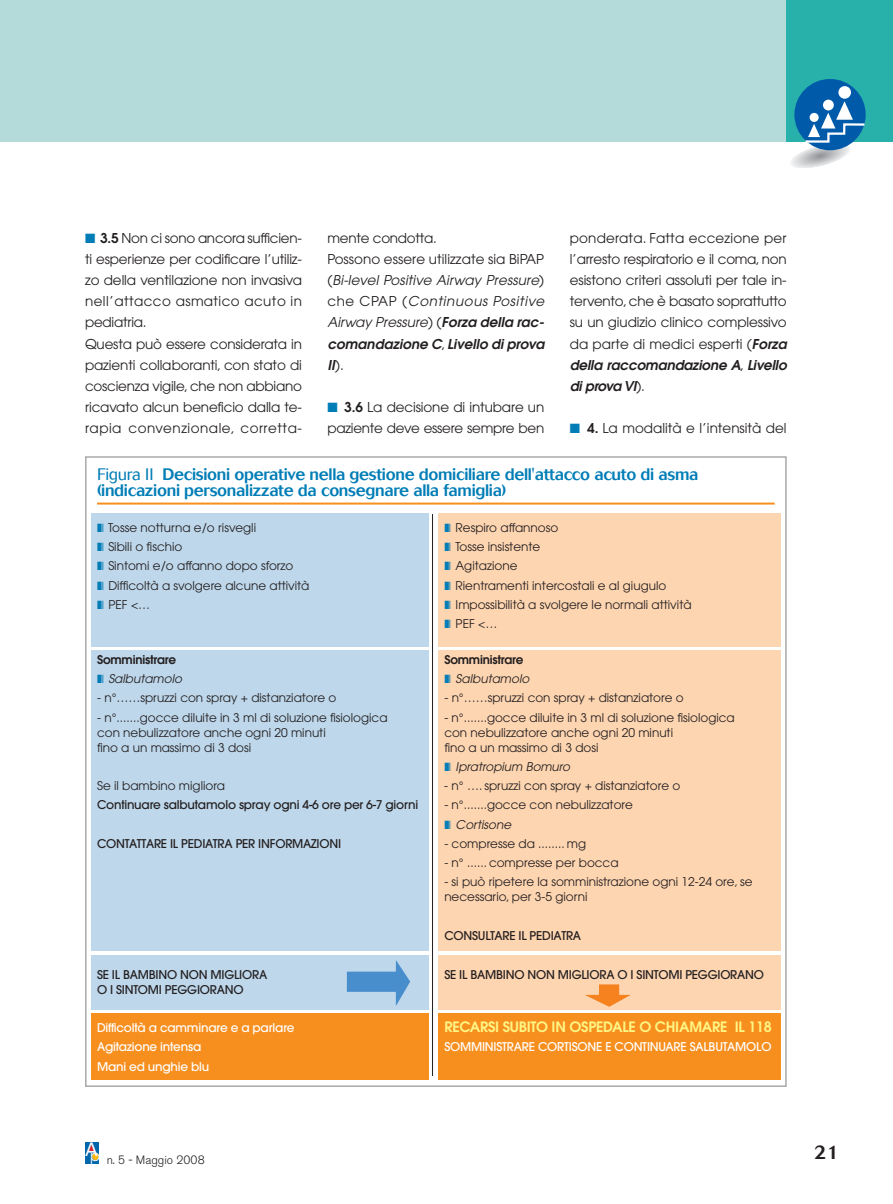
<style>
.page{position:relative;width:893px;height:1204px;background:#fff}
.page>*{position:absolute;margin:0;border:0;box-sizing:border-box;transform-origin:0 0}
.t1{font:19.5px "Frutiger";color:#fff;scale:.9 1}
.t2{font:500 19.5px "Cosmos";color:#231f20}
.t3{font:500 16.5px/16.5px "Cosmos";letter-spacing:-.02em;color:#007db6}
.t4{font:600 14.25px "Avant Garde";letter-spacing:-.015em;color:#fff684}
.t5{font:13.5px/21px "Avant Garde";letter-spacing:-.005em;color:#231f20}
.t6{font:italic 13.5px/21px "Avant Garde";color:#231f20}
.t7{font:12px/19.2px "Avant Garde";color:#231f20}
.t8{font:500 12px "Avant Garde";letter-spacing:-.015em;color:#231f20}
.t9{font:500 12px "Avant Garde";letter-spacing:-.015em;color:#fff}
.t10{font:italic 12px "Avant Garde";color:#231f20}
.t11{font:600 12px "Avant Garde";letter-spacing:-.015em;color:#231f20}
.t12{font:300 12px "Akzidenz Grotesk BE";color:#231f20}
.s1{font-weight:600}
.s2{font-style:normal}
.s3{font-weight:600;font-style:italic}
.s4{font-weight:300}
</style>
<div class="page">
<div style="left:438px;top:1013px;width:343px;height:67px;background:#f78f1e"></div>
<div style="left:91px;top:1013px;width:337px;height:67px;background:#f78f1e"></div>
<div style="left:0;top:0;width:893px;height:142px;background:#b4dbd9"></div>
<div style="left:787px;top:0;width:106px;height:142px;background:#28b0aa"></div>
<div style="left:85px;top:1142px;width:14px;height:21px;background:#0067ab"></div>
<svg style="left:88px;top:1144px;width:7px;height:7px"></svg>
<svg style="left:92px;top:1152px;width:7px;height:7px"></svg>
<div style="left:794px;top:79px;width:72px;height:71px;background:#005aaa;border-radius:50%"></div>
<div style="left:838px;top:86px;width:13px;height:13px;background:#fff;border-radius:50%"></div>
<svg style="left:791px;top:101px;width:75px;height:67px"></svg>
<div style="left:438px;top:513px;width:343px;height:134px;background:#fed5b1"></div>
<div style="left:91px;top:513px;width:337px;height:134px;background:#bed7eb"></div>
<div style="left:438px;top:650px;width:343px;height:300px;background:#fed5b1"></div>
<div style="left:91px;top:650px;width:337px;height:300px;background:#bed7eb"></div>
<div style="left:438px;top:954px;width:343px;height:55px;background:#fed5b1"></div>
<div style="left:91px;top:954px;width:337px;height:55px;background:#bed7eb"></div>
<hr style="left:97px;top:503px;width:678px;height:1px;background:#f78f1e">
<hr style="left:97px;top:504px;width:678px;height:1px;background:#f78f1e">
<hr style="left:432px;top:514px;width:1px;height:561px;background:#231f20">
<svg style="left:585px;top:984px;width:46px;height:22px"></svg>
<svg style="left:347px;top:960px;width:63px;height:45px"></svg>
<p class="t5" style="left:85px;top:229px;width:218px;text-indent:15px"><span class="s1">3.5</span> Non ci sono ancora sufficien&shy;ti esperienze per codificare l’utiliz&shy;zo della ventilazione non invasiva nell’attacco asmatico acuto in pediatria.<br>Questa può essere considerata in pazienti collaboranti, con stato di coscienza vigile,che non abbiano ricavato alcun beneficio dalla te&shy;rapia convenzionale, corretta-</p>
<p class="t6" style="left:327px;top:229px;width:221px"><span class="s2">mente condotta.<br>Possono essere utilizzate sia BiPAP (</span> Bi-level Positive Airway Pressure<span class="s2">) c h e C PA P (</span> Continuous Positive<br>Airway Pressure<span class="s2">) (</span> <span class="s1">Forza della rac&shy;comandazione C</span><span class="s2">,</span> <span class="s1">Livello di prova<br>II</span><span class="s2">) .</span></p>
<p class="t5" style="left:327px;top:397px;width:218px;text-align:right"><span class="s1">3.6</span> La decisione di intubare un paziente deve essere sempre ben</p>
<p class="t5" style="left:570px;top:229px;width:221px">ponderata. Fatta eccezione per l’arresto respiratorio e il coma, non esistono criteri assoluti per tale in&shy;tervento,che è basato soprattutto su un giudizio clinico complessivo da parte di medici esperti (<span class="s3">Forza della raccomandazione A</span>, <span class="s3">Livello di prova VI</span>) .</p>
<p class="t5" style="left:587px;top:418px;width:201px"><span class="s1">4.</span> La modalità e l’intensità del</p>
<h2 class="t3" style="left:97px;top:467px;width:603px"><span class="s4">Figura II</span> Decisioni operative nella gestione domiciliare dell'attacco acuto di asma (indicazioni personalizzate da consegnare alla famiglia)</h2>
<p class="t7" style="left:108px;top:519px;width:150px">Tosse notturna e/o risvegli</p>
<p class="t7" style="left:456px;top:519px;width:104px">Respiro affannoso</p>
<p class="t7" style="left:108px;top:538px;width:76px">Sibili o fischio</p>
<p class="t7" style="left:455px;top:538px;width:87px">Tosse insistente</p>
<p class="t7" style="left:108px;top:557px;width:187px">Sintomi e/o affanno dopo sforzo</p>
<p class="t7" style="left:455px;top:557px;width:64px">Agitazione</p>
<p class="t7" style="left:108px;top:577px;width:203px">Difficoltà a svolgere alcune attività</p>
<p class="t7" style="left:456px;top:577px;width:212px">Rientramenti intercostali e al giugulo</p>
<p class="t7" style="left:108px;top:596px;width:43px">PEF &lt;…</p>
<p class="t7" style="left:456px;top:596px;width:237px">Impossibilità a svolgere le normali attività<br>PEF &lt;…</p>
<p class="t11" style="left:97px;top:655px;width:81px">Somministrare</p>
<p class="t11" style="left:444px;top:655px;width:81px">Somministrare</p>
<p class="t10" style="left:108px;top:674px;width:77px">Salbutamolo</p>
<p class="t10" style="left:456px;top:674px;width:77px">Salbutamolo</p>
<p class="t7" style="left:97px;top:689px;width:241px">- n°……spruzzi con spray + distanziatore o</p>
<p class="t7" style="left:444px;top:689px;width:241px">- n°……spruzzi con spray + distanziatore o</p>
<p class="t7" style="left:97px;top:708px;width:292px">- n°.......gocce diluite in 3 ml di soluzione fisiologica</p>
<p class="t7" style="left:444px;top:708px;width:292px">- n°.......gocce diluite in 3 ml di soluzione fisiologica</p>
<p class="t7" style="left:97px;top:723px;width:230px">con nebulizzatore anche ogni 20 minuti</p>
<p class="t7" style="left:444px;top:723px;width:230px">con nebulizzatore anche ogni 20 minuti</p>
<p class="t7" style="left:97px;top:738px;width:156px">fino a un massimo di 3 dosi</p>
<p class="t7" style="left:444px;top:738px;width:156px">fino a un massimo di 3 dosi</p>
<p class="t10" style="left:456px;top:762px;width:118px">Ipratropium Bomuro</p>
<p class="t7" style="left:97px;top:777px;width:129px">Se il bambino migliora</p>
<p class="t7" style="left:444px;top:777px;width:238px">- n° …. spruzzi con spray + distanziatore o</p>
<p class="t8" style="left:97px;top:800px;width:323px">Continuare salbutamolo spray ogni 4-6 ore per 6-7 giorni</p>
<p class="t7" style="left:444px;top:796px;width:190px">- n°.......gocce con nebulizzatore</p>
<p class="t10" style="left:456px;top:819px;width:59px">Cortisone</p>
<p class="t8" style="left:97px;top:839px;width:246px">CONTATTARE IL PEDIATRA PER INFORMAZIONI</p>
<p class="t7" style="left:444px;top:835px;width:143px">- compresse da ........ mg</p>
<p class="t7" style="left:444px;top:854px;width:176px">- n° ...... compresse per bocca</p>
<p class="t7" style="left:444px;top:875px;width:310px;line-height:15px">- si può ripetere la somministrazione ogni 12-24 ore, se necessario, per 3-5 giorni</p>
<p class="t8" style="left:444px;top:931px;width:138px">CONSULTARE IL PEDIATRA</p>
<p class="t8" style="left:97px;top:969px;width:172px">SE IL BAMBINO NON MIGLIORA</p>
<p class="t8" style="left:444px;top:969px;width:321px">SE IL BAMBINO NON MIGLIORA O I SINTOMI PEGGIORANO</p>
<p class="t8" style="left:97px;top:984px;width:148px">O I SINTOMI PEGGIORANO</p>
<p class="t9" style="left:97px;top:1023px;width:199px">Difficoltà a camminare e a parlare</p>
<p class="t4" style="left:444px;top:1021px;width:329px">RECARSI SUBITO IN OSPEDALE O CHIAMARE IL 118</p>
<p class="t9" style="left:97px;top:1042px;width:106px">Agitazione intensa</p>
<p class="t9" style="left:444px;top:1042px;width:329px">SOMMINISTRARE CORTISONE E CONTINUARE SALBUTAMOLO</p>
<p class="t9" style="left:97px;top:1061px;width:114px">Mani ed unghie blu</p>
<h1 class="t1" style="left:85px;top:1141px;width:18px">A<sub>p</sub></h1>
<h1 class="t2" style="left:814px;top:1144px;width:27px">21</h1>
<p class="t12" style="left:107px;top:1154px;width:99px">n. 5 - Maggio 2008</p>
</div>
